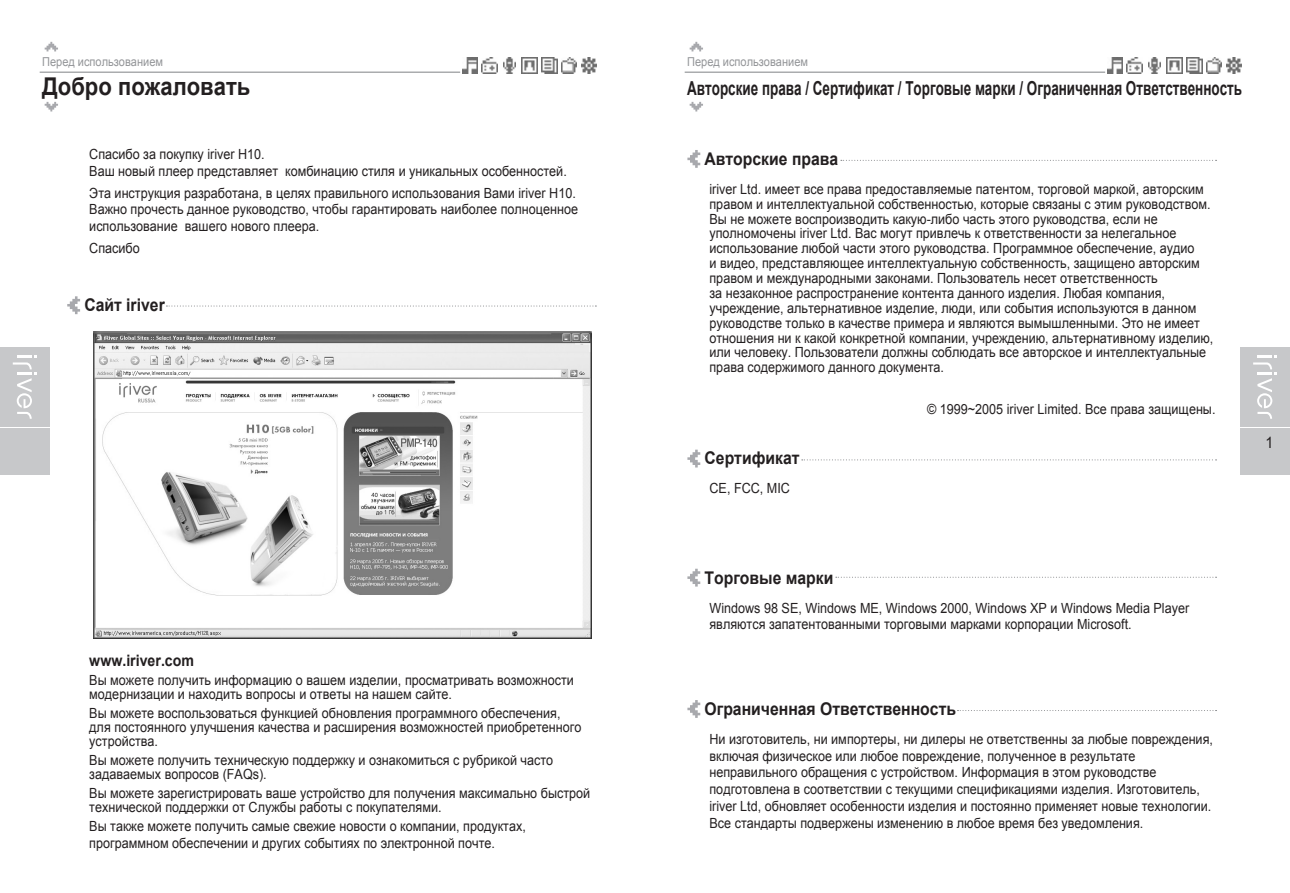
<style>
.page{position:relative;width:1290px;height:893px;background:#fff}
.page>*{position:absolute;margin:0;border:0;box-sizing:border-box;transform-origin:0 0}
.t1{font:700 24.5px "Arial";color:#231f20;scale:.9 1}
.t2{font:700 19.25px "Arial";color:#231f20;scale:.7 1}
.t3{font:700 17.5px "Arial";color:#231f20;scale:.9 1}
.t4{font:700 15.75px "Arial";color:#231f20;scale:.9 1}
.t5{font:15.75px "Arial";color:#231f20;scale:.9 1}
.t6{font:14px/14.9px "Arial";color:#231f20;scale:.9 1}
.t7{font:12.25px "Arial";color:#939598;scale:.9 1}
</style>
<div class="page">
<svg style="left:690px;top:42px;width:13px;height:9px"></svg>
<svg style="left:690px;top:102px;width:13px;height:9px"></svg>
<hr style="left:685px;top:72px;width:420px;height:1px;background:#808285">
<div style="left:1240px;top:347px;width:50px;height:80px;background:#c7c8ca"></div>
<svg style="left:1253px;top:355px;width:24px;height:64px"></svg>
<div style="left:1240px;top:428px;width:50px;height:47px;background:#c7c8ca"></div>
<img style="left:1107px;top:57px;width:16px;height:16px">
<img style="left:1127px;top:57px;width:15px;height:16px">
<img style="left:1148px;top:57px;width:13px;height:16px">
<img style="left:1166px;top:57px;width:16px;height:16px">
<img style="left:1186px;top:57px;width:16px;height:16px">
<img style="left:1206px;top:57px;width:16px;height:16px">
<img style="left:1226px;top:57px;width:16px;height:16px">
<svg style="left:67px;top:296px;width:13px;height:18px"></svg>
<svg style="left:687px;top:150px;width:13px;height:18px"></svg>
<svg style="left:836px;top:577px;width:380px;height:1px"></svg>
<svg style="left:802px;top:459px;width:414px;height:1px"></svg>
<svg style="left:841px;top:160px;width:375px;height:1px"></svg>
<svg style="left:166px;top:306px;width:430px;height:1px"></svg>
<svg style="left:957px;top:710px;width:259px;height:1px"></svg>
<svg style="left:687px;top:700px;width:13px;height:18px"></svg>
<svg style="left:687px;top:569px;width:13px;height:18px"></svg>
<svg style="left:687px;top:450px;width:13px;height:17px"></svg>
<img style="left:94px;top:331px;width:497px;height:308px">
<svg style="left:45px;top:42px;width:13px;height:9px"></svg>
<svg style="left:45px;top:102px;width:13px;height:9px"></svg>
<hr style="left:40px;top:72px;width:420px;height:1px;background:#808285">
<img style="left:462px;top:57px;width:16px;height:16px">
<img style="left:482px;top:57px;width:16px;height:16px">
<img style="left:503px;top:57px;width:13px;height:16px">
<img style="left:521px;top:57px;width:16px;height:16px">
<img style="left:541px;top:57px;width:16px;height:16px">
<img style="left:561px;top:57px;width:16px;height:16px">
<img style="left:581px;top:57px;width:16px;height:16px">
<div style="left:0;top:347px;width:50px;height:80px;background:#c7c8ca"></div>
<svg style="left:13px;top:355px;width:24px;height:64px"></svg>
<div style="left:0;top:428px;width:50px;height:47px;background:#c7c8ca"></div>
<p class="t7" style="left:42px;top:54px;width:136px">Перед использованием</p>
<h1 class="t1" style="left:42px;top:71px;width:233px">Добро пожаловать</h1>
<p class="t6" style="left:89px;top:146px;width:532px;line-height:16.8px">Спасибо за покупку iriver H10.<br>Ваш новый плеер представляет комбинацию стиля и уникальных особенностей.</p>
<p class="t6" style="left:89px;top:184px;width:545px;line-height:16.8px">Эта инструкция разработана, в целях правильного использования Вами iriver H10.<br>Важно прочесть данное руководство, чтобы гарантировать наиболее полноценное использование вашего нового плеера.</p>
<p class="t6" style="left:89px;top:241px;width:58px">Спасибо</p>
<p class="t3" style="left:84px;top:293px;width:91px">Сайт iriver</p>
<p class="t4" style="left:89px;top:650px;width:118px">www.iriver.com</p>
<p class="t6" style="left:89px;top:673px;width:540px;line-height:14px">Вы можете получить информацию о вашем изделии, просматривать возможности модернизации и находить вопросы и ответы на нашем сайте.</p>
<p class="t6" style="left:89px;top:706px;width:548px;line-height:14px">Вы можете воспользоваться функцией обновления программного обеспечения, для постоянного улучшения качества и расширения возможностей приобретенного устройства.</p>
<p class="t6" style="left:89px;top:753px;width:517px;line-height:14px">Вы можете получить техническую поддержку и ознакомиться с рубрикой часто задаваемых вопросов (FAQs).</p>
<p class="t6" style="left:89px;top:786px;width:558px;line-height:14px">Вы можете зарегистрировать ваше устройство для получения максимально быстрой технической поддержки от Службы работы с покупателями.</p>
<p class="t6" style="left:89px;top:818px;width:486px;line-height:16.8px">Вы также можете получить самые свежие новости о компании, продуктах, программном обеспечении и других событиях по электронной почте.</p>
<p class="t7" style="left:687px;top:54px;width:136px">Перед использованием</p>
<h2 class="t2" style="left:687px;top:76px;width:794px">Авторские права / Сертификат / Торговые марки / Ограниченная Ответственность</h2>
<p class="t3" style="left:704px;top:147px;width:150px">Авторские права</p>
<p class="t6" style="left:709px;top:182px;width:561px">iriver Ltd. имеет все права предоставляемые патентом, торговой маркой, авторским правом и интеллектуальной собственностью, которые связаны с этим руководством.<br>Вы не можете воспроизводить какую-либо часть этого руководства, если не уполномочены iriver Ltd. Вас могут привлечь к ответственности за нелегальное использование любой части этого руководства. Программное обеспечение, аудио<br>и видео, представляющее интеллектуальную собственность, защищено авторским правом и международными законами. Пользователь несет ответственность<br>за незаконное распространение контента данного изделия. Любая компания, учреждение, альтернативное изделие, люди, или события используются в данном руководстве только в качестве примера и являются вымышленными. Это не имеет отношения ни к какой конкретной компании, учреждению, альтернативному изделию, или человеку. Пользователи должны соблюдать все авторское и интеллектуальные права содержимого данного документа.</p>
<p class="t6" style="left:927px;top:402px;width:322px">© 1999~2005 iriver Limited. Все права защищены.</p>
<p class="t3" style="left:704px;top:447px;width:107px">Сертификат</p>
<p class="t6" style="left:709px;top:481px;width:91px">CE, FCC, MIC</p>
<p class="t5" style="left:1265px;top:432px;width:10px">1</p>
<p class="t3" style="left:704px;top:566px;width:145px">Торговые марки</p>
<p class="t6" style="left:709px;top:599px;width:534px;line-height:16.8px">Windows 98 SE, Windows ME, Windows 2000, Windows XP и Windows Media Player являются запатентованными торговыми марками корпорации Microsoft.</p>
<p class="t3" style="left:704px;top:697px;width:281px">Ограниченная Ответственность</p>
<p class="t6" style="left:709px;top:731px;width:561px;line-height:16.8px">Ни изготовитель, ни импортеры, ни дилеры не ответственны за любые повреждения, включая физическое или любое повреждение, полученное в результате неправильного обращения с устройством. Информация в этом руководстве подготовлена в соответствии с текущими спецификациями изделия. Изготовитель, iriver Ltd, обновляет особенности изделия и постоянно применяет новые технологии.<br>Все стандарты подвержены изменению в любое время без уведомления.</p>
</div>
